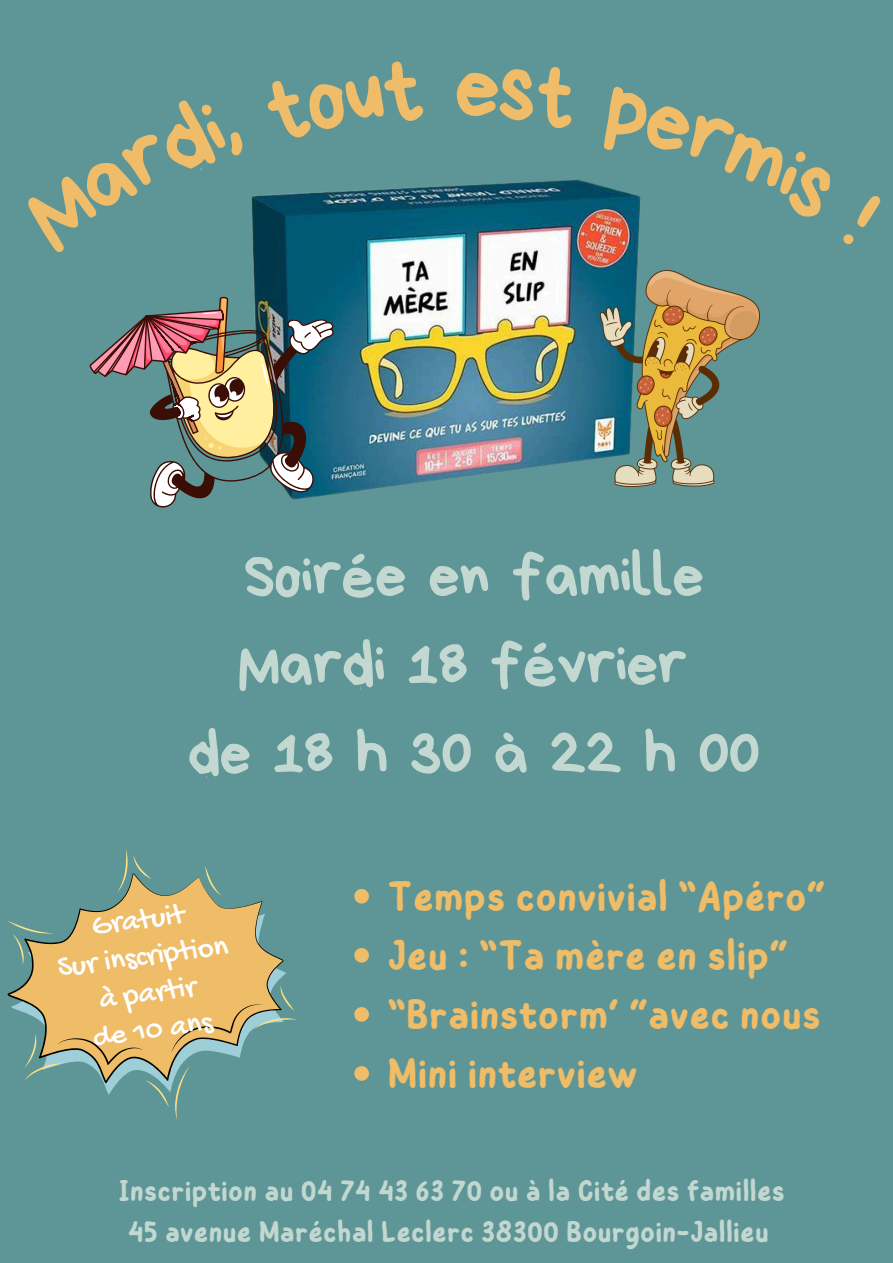
<style>
.page{position:relative;width:893px;height:1263px;background:#5e9697}
.page>*{position:absolute;margin:0;border:0;box-sizing:border-box;transform-origin:0 0}
.t1{font:63.75px/88.9px "Bryndan Write";letter-spacing:-.02em;color:#c3d8d1;text-align:center}
.t2{font:600 42.75px/59.1px "Childos Arabic";letter-spacing:.01em;color:#efbc68}
.t3{font:30.6px/36.8px "Gochi Hand";color:#fff;text-align:center}
.t4{font:600 30px/41.6px "Childos Arabic";letter-spacing:.01em;color:#c2d7d0;text-align:center}
</style>
<div class="page">
<img style="left:251px;top:180px;width:388px;height:314px">
<svg style="left:89px;top:297px;width:246px;height:211px"></svg>
<img style="left:601px;top:270px;width:158px;height:217px">
<svg style="left:7px;top:850px;width:290px;height:269px"></svg>
<svg style="left:354px;top:889px;width:15px;height:14px"></svg>
<svg style="left:354px;top:948px;width:15px;height:14px"></svg>
<svg style="left:354px;top:1007px;width:15px;height:15px"></svg>
<svg style="left:354px;top:1066px;width:15px;height:15px"></svg>
<img style="left:598px;top:180px;width:43px;height:67px">
<h1 class="t1" style="left:187px;top:531px;width:574px">Soirée en famille<br>Mardi 18 février de18h30à22h00</h1>
<p class="t3" style="left:50px;top:916px;width:173px;rotate:-8deg">Gratuit<br>Sur inscription à partir<br>de 10 ans</p>
<h2 class="t2" style="left:387px;top:867px;width:439px">Temps convivial “Apéro”<br>Jeu : “Ta mère en slip” “Brainstorm’ ”avec nous<br>Mini interview</h2>
<p class="t4" style="left:118px;top:1170px;width:668px">Inscription au 04 74 43 63 70 ou à la Cité des familles<br>45 avenue Maréchal Leclerc 38300 Bourgoin-Jallieu</p>
</div>
